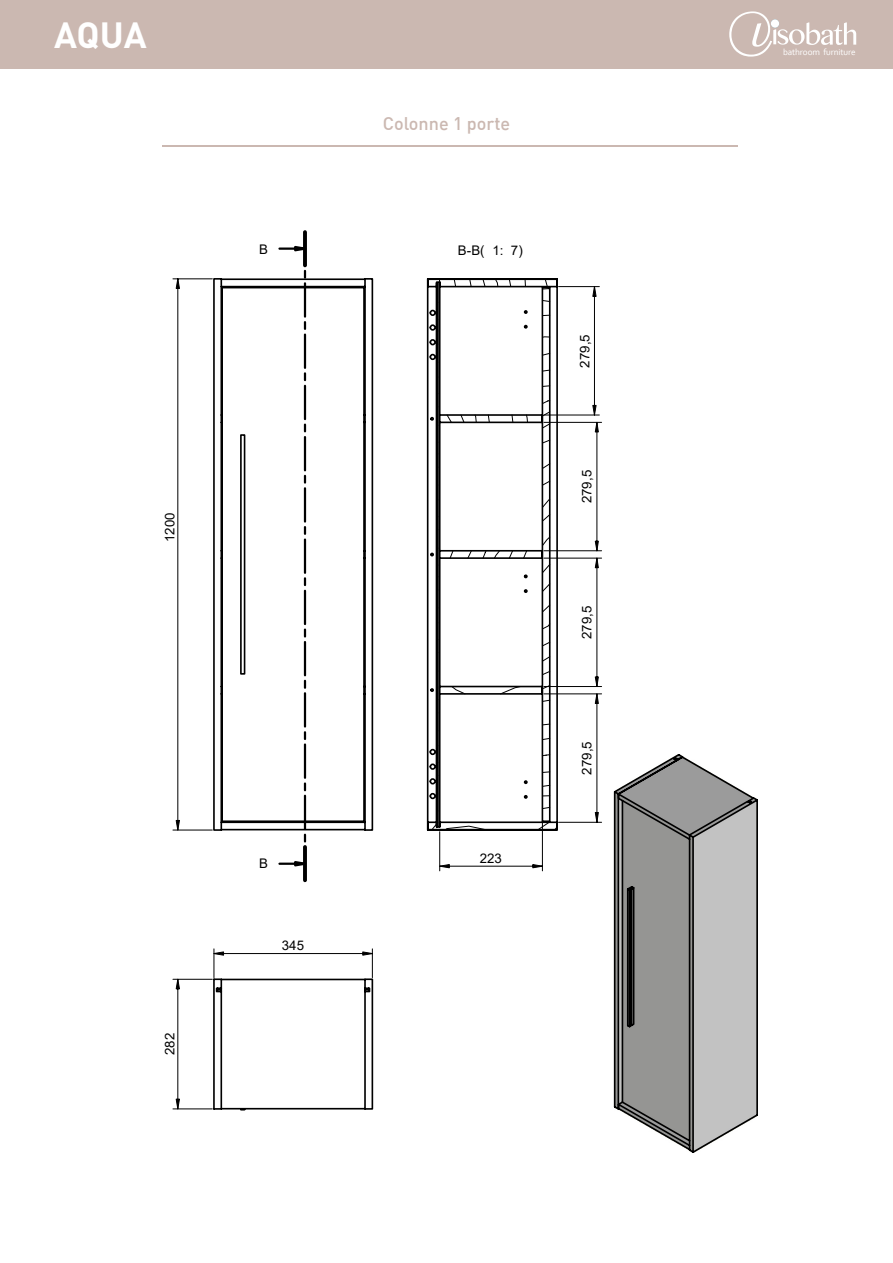
<style>
.page{position:relative;width:893px;height:1263px;background:#fff}
.page>*{position:absolute;margin:0;border:0;box-sizing:border-box;transform-origin:0 0}
.t1{font:700 36px "DIN Pro";color:#fff}
.t2{font:500 18px "DIN";color:#cbb8b1}
.t3{font:13.2px "Arial";letter-spacing:.01em;color:#000}
.t4{font:9.15px "Corbel";letter-spacing:-.01em;color:#fff}
</style>
<div class="page">
<div style="left:0;top:0;width:893px;height:68px;background:#cbb8b1"></div>
<hr style="left:163px;top:145px;width:575px;height:1px;background:#cbb8b1">
<svg style="left:729px;top:11px;width:127px;height:46px"></svg>
<div style="left:771px;top:19px;width:8px;height:9px;background:#fff;border-radius:50%"></div>
<svg style="left:613px;top:754px;width:145px;height:399px;background:#a2a2a2"></svg>
<svg style="left:213px;top:278px;width:345px;height:605px"></svg>
<hr style="left:303px;top:232px;width:4px;height:33px;background:#000">
<hr style="left:303px;top:847px;width:4px;height:33px;background:#000">
<svg style="left:277px;top:244px;width:42px;height:624px"></svg>
<svg style="left:172px;top:278px;width:41px;height:553px"></svg>
<svg style="left:172px;top:948px;width:202px;height:163px"></svg>
<svg style="left:435px;top:282px;width:167px;height:590px"></svg>
<p class="t1" style="left:54px;top:10px;width:94px">AQUA</p>
<p class="t3" style="left:161px;top:542px;width:31px;rotate:-90deg">1200</p>
<p class="t3" style="left:161px;top:1055px;width:24px;rotate:-90deg">282</p>
<p class="t2" style="left:383px;top:112px;width:129px">Colonne 1 porte</p>
<p class="t3" style="left:259px;top:240px;width:10px">B</p>
<p class="t3" style="left:458px;top:241px;width:66px">B-B( 1: 7)</p>
<p class="t3" style="left:259px;top:855px;width:10px">B</p>
<p class="t3" style="left:282px;top:936px;width:24px">345</p>
<p class="t3" style="left:480px;top:849px;width:24px">223</p>
<p class="t3" style="left:576px;top:368px;width:35px;rotate:-90deg">279,5</p>
<p class="t3" style="left:578px;top:503px;width:35px;rotate:-90deg">279,5</p>
<p class="t3" style="left:578px;top:639px;width:35px;rotate:-90deg">279,5</p>
<p class="t3" style="left:578px;top:775px;width:35px;rotate:-90deg">279,5</p>
<p class="t4" style="left:783px;top:46px;width:74px">bathroom furniture</p>
</div>
